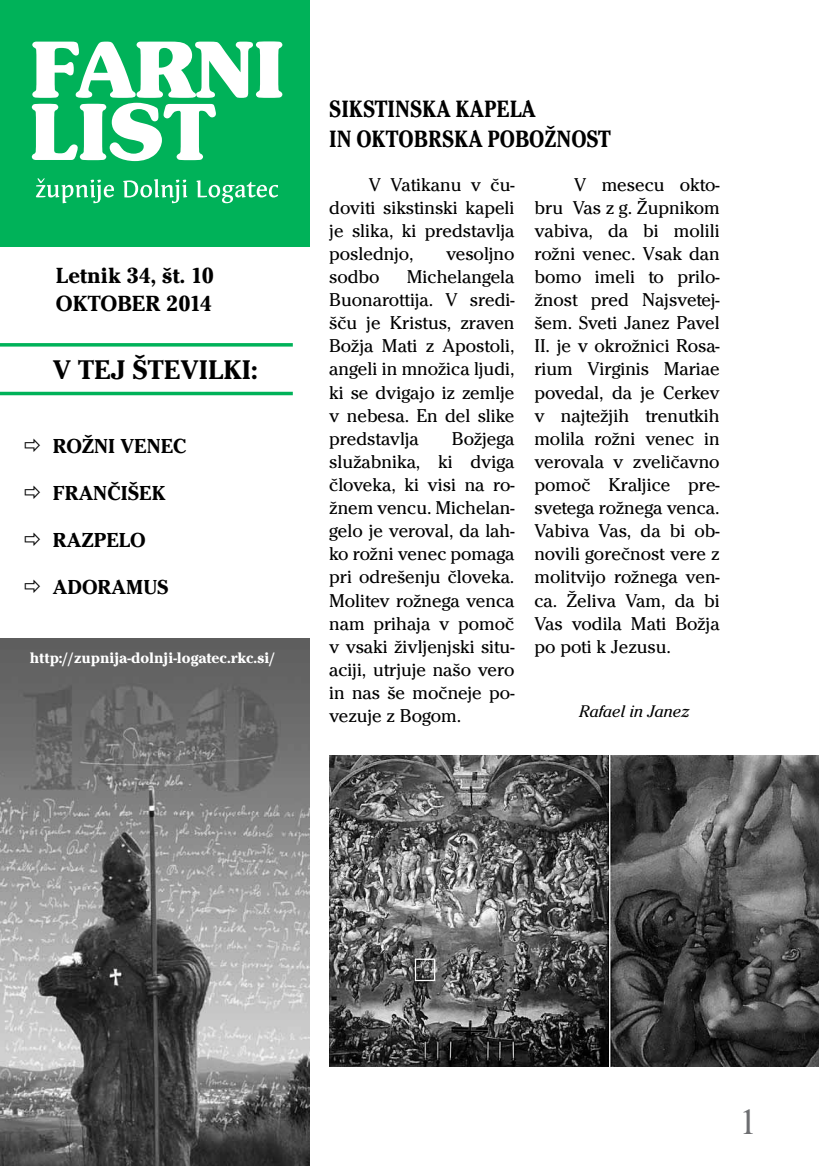
<style>
.page{position:relative;width:819px;height:1166px;background:#fff}
.page>*{position:absolute;margin:0;border:0;box-sizing:border-box;transform-origin:0 0}
.t1{font:36.75px "Nimbus Rom DEE";color:#6d6e71}
.t2{font:700 28px "Cheltenham Itc TEE";color:#000}
.t3{font:700 condensed 24.5px/29.4px "Cheltenham Itc TEE";color:#000}
.t4{font:700 22.75px/27.3px "Cheltenham Itc TEE";color:#000}
.t5{font:700 21px "Cheltenham Itc TEE";color:#000}
.t6{font:19.25px/23.1px "Cheltenham Itc TEE";color:#000;text-align:justify}
.t7{font:italic 17.5px "Cheltenham Itc TEE";color:#000}
.t8{font:700 15.75px "Cheltenham Itc TEE";color:#fff}
</style>
<div class="page">
<div style="left:0;top:0;width:309px;height:246px;background:#00b259"></div>
<svg style="left:32px;top:41px;width:250px;height:120px"></svg>
<svg style="left:36px;top:178px;width:78px;height:25px"></svg>
<svg style="left:123px;top:179px;width:64px;height:24px"></svg>
<svg style="left:197px;top:180px;width:81px;height:23px"></svg>
<img style="left:0;top:638px;width:309px;height:528px">
<svg style="left:0;top:343px;width:293px;height:4px"></svg>
<hr style="left:0;top:392px;width:293px;height:3px;background:#00b259">
<img style="left:329px;top:755px;width:490px;height:312px">
<p class="t4" style="left:56px;top:262px;width:159px">Letnik 34, št. 10<br>OKTOBER 2014</p>
<h2 class="t2" style="left:53px;top:353px;width:206px">V TEJ ŠTEVILKI:</h2>
<p class="t5" style="left:53px;top:434px;width:135px">ROŽNI VENEC</p>
<p class="t5" style="left:53px;top:481px;width:114px">FRANČIŠEK</p>
<p class="t5" style="left:53px;top:528px;width:94px">RAZPELO</p>
<p class="t5" style="left:53px;top:575px;width:45px">adora</p>
<p class="t5" style="left:126px;top:575px;width:44px">mus</p>
<p class="t8" style="left:30px;top:648px;width:247px">http://zupnija-dolnji-logatec.rkc.si/</p>
<p class="t3" style="left:329px;top:95px;width:283px">SIKSTINSKA KAPELA<br>IN OKTOBRSKA POBOŽNOST</p>
<p class="t6" style="left:534px;top:173px;width:187px;text-indent:40px">V mesecu okto&shy;bru Vas z g. Župnikom vabiva, da bi molili rožni venec. Vsak dan bomo imeli to prilo&shy;žnost pred Najsvetej&shy;šem. Sveti Janez Pavel II. je v okrožnici Rosa&shy;rium Virginis Mariae povedal, da je Cerkev v najtežjih trenutkih molila rožni venec in verovala v zveličavno pomoč Kraljice pre&shy;svetega rožnega venca.<br>Vabiva Vas, da bi ob&shy;novili gorečnost vere z molitvijo rožnega ven&shy;ca. Želiva Vam, da bi Vas vodila Mati Božja po poti k Jezusu.</p>
<p class="t6" style="left:329px;top:173px;width:187px;text-indent:40px">V Vatikanu v ču&shy;doviti sikstinski kapeli je slika, ki predstavlja poslednjo,</p>
<p class="t6" style="left:446px;top:242px;width:70px">vesoljno</p>
<p class="t6" style="left:329px;top:265px;width:187px;text-indent:78px">Michelangela Buonarottija. V sredi&shy;šču je Kristus, zraven Božja Mati z Apostoli, angeli in množica ljudi, ki se dvigajo iz zemlje v nebesa. En del slike predstavlja</p>
<p class="t6" style="left:329px;top:265px;width:52px">sodbo</p>
<p class="t6" style="left:329px;top:427px;width:187px;text-indent:123px">Božjega služabnika, ki dviga človeka, ki visi na ro&shy;žnem vencu. Michelan&shy;gelo je veroval, da lah&shy;ko rožni venec pomaga pri odrešenju človeka.<br>Molitev rožnega venca nam prihaja v pomoč v vsaki življenjski situ&shy;aciji, utrjuje našo vero in nas še močneje po&shy;vezuje z Bogom.</p>
<p class="t7" style="left:579px;top:701px;width:112px">Rafael in Janez</p>
<h1 class="t1" style="left:738px;top:1101px;width:20px">1</h1>
</div>
